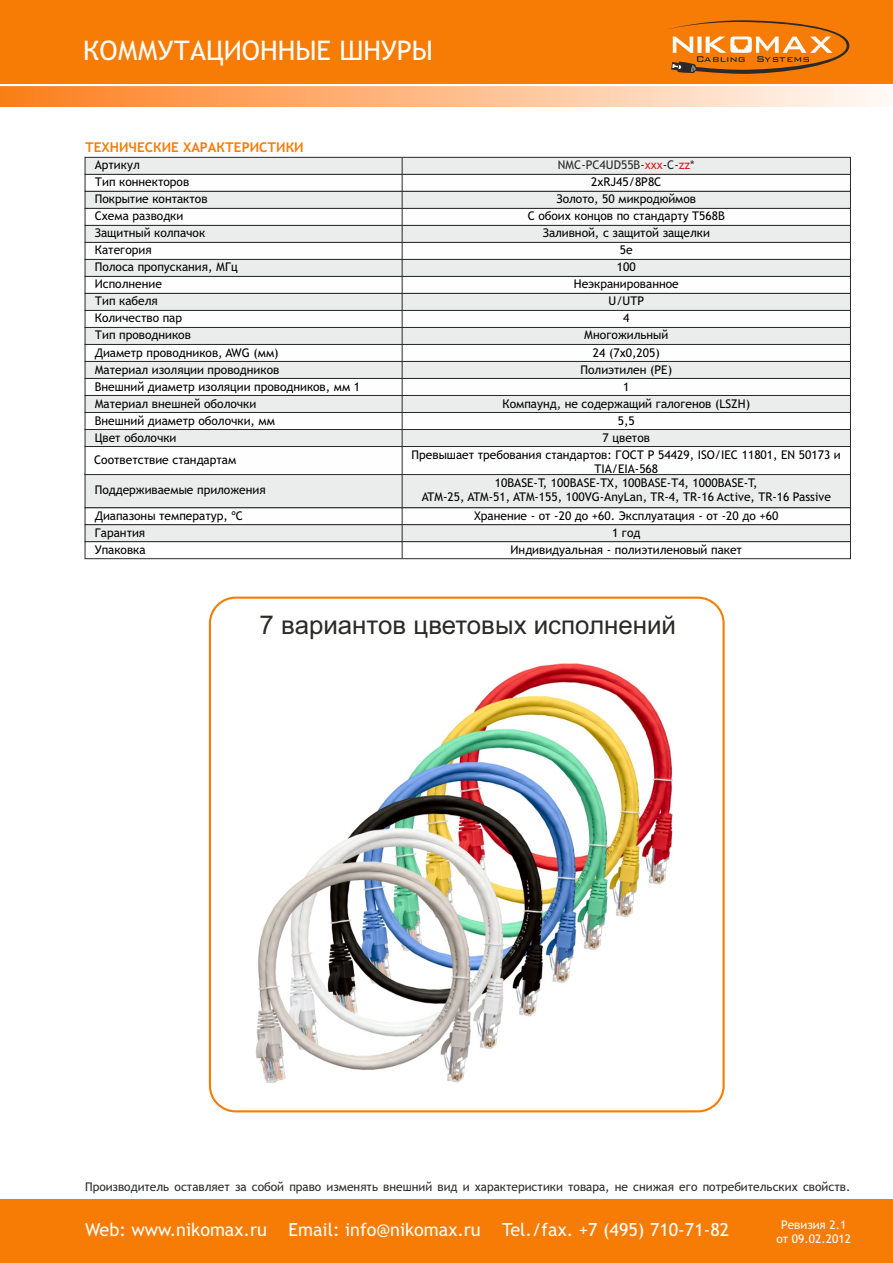
<style>
.page{position:relative;width:893px;height:1263px;background:#fff}
.page>*{position:absolute;margin:0;border:0;box-sizing:border-box;transform-origin:0 0}
.t1{font:27px "Trebuchet MS";color:#fefefe}
.t2{font:25.95px "Arial";color:#2b2a29}
.t3{font:18px "Trebuchet MS";color:#fefefe}
.t4{font:700 13.5px "Trebuchet MS";color:#f77c06}
.t5{font:12px/17px "Trebuchet MS";color:#000;text-align:center}
.t6{font:12px "Trebuchet MS";color:#2b2a29}
.t7{font:12px/14px "Trebuchet MS";color:#fefefe;text-align:center}
.s1{color:#e31e24}
</style>
<div class="page">
<div style="left:0;top:0;width:893px;height:85px;background:#f77c06"></div>
<div style="left:0;top:85px;width:893px;height:21px;background:linear-gradient(to right,#fd7e1c,#fffaf8)"></div>
<div style="left:0;top:1199px;width:893px;height:64px;background:#f77c06"></div>
<svg style="left:669px;top:20px;width:180px;height:54px"></svg>
<hr style="left:0;top:84px;width:893px;height:2px;background:#fefefe">
<svg style="left:84px;top:157px;width:767px;height:402px"></svg>
<hr style="left:402px;top:157px;width:1px;height:401px;background:#2b2a29">
<img style="left:255px;top:663px;width:418px;height:420px">
<div style="left:209px;top:597px;width:516px;height:515px;border:2px solid #f77c06;border-radius:26px"></div>
<h1 class="t1" style="left:83px;top:40px;width:351px">КОММУТАЦИОННЫЕ ШНУРЫ</h1>
<p class="t4" style="left:85px;top:142px;width:220px">ТЕХНИЧЕСКИЕ ХАРАКТЕРИСТИКИ</p>
<p class="t5" style="left:95px;top:158px;width:47px">Артикул</p>
<p class="t6" style="left:558px;top:161px;width:138px">NMC-PC4UD55B-<span class="s1">xxx</span>-C-<span class="s1">zz</span>*</p>
<p class="t5" style="left:95px;top:192px;width:114px">Покрытие контактов</p>
<p class="t5" style="left:556px;top:192px;width:141px">Золото, 50 микродюймов</p>
<p class="t5" style="left:95px;top:175px;width:96px">Тип коннекторов</p>
<p class="t5" style="left:591px;top:175px;width:72px">2xRJ45/8P8C</p>
<p class="t5" style="left:95px;top:209px;width:90px">Схема разводки</p>
<p class="t5" style="left:528px;top:209px;width:199px">С обоих концов по стандарту T568B</p>
<p class="t5" style="left:95px;top:226px;width:112px">Защитный колпачок</p>
<p class="t5" style="left:543px;top:226px;width:169px">Заливной, с защитой защелки</p>
<p class="t5" style="left:95px;top:243px;width:58px">Категория</p>
<p class="t5" style="left:620px;top:243px;width:14px">5e</p>
<p class="t5" style="left:95px;top:260px;width:145px">Полоса пропускания, МГц</p>
<p class="t5" style="left:617px;top:260px;width:20px">100</p>
<p class="t5" style="left:95px;top:277px;width:69px">Исполнение</p>
<p class="t5" style="left:574px;top:277px;width:106px">Неэкранированное</p>
<p class="t5" style="left:95px;top:294px;width:65px">Тип кабеля</p>
<p class="t5" style="left:609px;top:294px;width:37px">U/UTP</p>
<p class="t5" style="left:95px;top:311px;width:89px">Количество пар</p>
<p class="t5" style="left:623px;top:311px;width:8px">4</p>
<p class="t5" style="left:95px;top:328px;width:98px">Тип проводников</p>
<p class="t5" style="left:584px;top:328px;width:86px">Многожильный</p>
<p class="t5" style="left:95px;top:362px;width:186px">Материал изоляции проводников</p>
<p class="t5" style="left:581px;top:362px;width:93px">Полиэтилен (PE)</p>
<p class="t5" style="left:502px;top:396px;width:249px">Компаунд, не содержащий галогенов (LSZH)</p>
<p class="t5" style="left:95px;top:345px;width:185px">Диаметр проводников, AWG (мм)</p>
<p class="t5" style="left:593px;top:345px;width:68px">24 (7х0,205)</p>
<p class="t5" style="left:95px;top:379px;width:267px">Внешний диаметр изоляции проводников, мм 1</p>
<p class="t5" style="left:623px;top:379px;width:8px">1</p>
<p class="t5" style="left:618px;top:413px;width:18px">5,5</p>
<p class="t5" style="left:95px;top:396px;width:163px">Материал внешней оболочки</p>
<p class="t5" style="left:95px;top:413px;width:182px;text-align:left">Внешний диаметр оболочки, мм<br>Цвет оболочки</p>
<p class="t5" style="left:412px;top:430px;width:431px;line-height:17.5px">7 цветов<br>Превышает требования стандартов: ГОСТ Р 54429, ISO/IEC 11801, EN 50173 и</p>
<p class="t5" style="left:594px;top:461px;width:65px">TIA/EIA-568</p>
<p class="t5" style="left:94px;top:452px;width:144px">Соответствие стандартам</p>
<p class="t5" style="left:95px;top:482px;width:172px">Поддерживаемые приложения</p>
<p class="t5" style="left:95px;top:508px;width:150px">Диапазоны температур, ºС</p>
<p class="t5" style="left:95px;top:542px;width:52px">Упаковка</p>
<p class="t5" style="left:95px;top:525px;width:52px">Гарантия</p>
<p class="t5" style="left:422px;top:477px;width:411px;line-height:14px">10BASE-T, 100BASE-TX, 100BASE-T4, 1000BASE-T,<br>ATM-25, ATM-51, ATM-155, 100VG-AnyLan, TR-4, TR-16 Active, TR-16 Passive</p>
<p class="t5" style="left:511px;top:525px;width:233px">1 год<br>Индивидуальная - полиэтиленовый пакет</p>
<p class="t5" style="left:474px;top:508px;width:306px">Хранение - от -20 до +60. Эксплуатация - от -20 до +60</p>
<h2 class="t2" style="left:260px;top:615px;width:418px">7 вариантов цветовых исполнений</h2>
<p class="t6" style="left:85px;top:1182px;width:767px">Производитель оставляет за собой право изменять внешний вид и характеристики товара, не снижая его потребительских свойств.</p>
<h3 class="t3" style="left:85px;top:1223px;width:646px">Web: www.nikomax.ru Email: info@nikomax.ru Tel./fax. +7 (495) 710-71-82</h3>
<p class="t7" style="left:776px;top:1218px;width:76px">Ревизия 2.1 от 09.02.2012</p>
</div>
